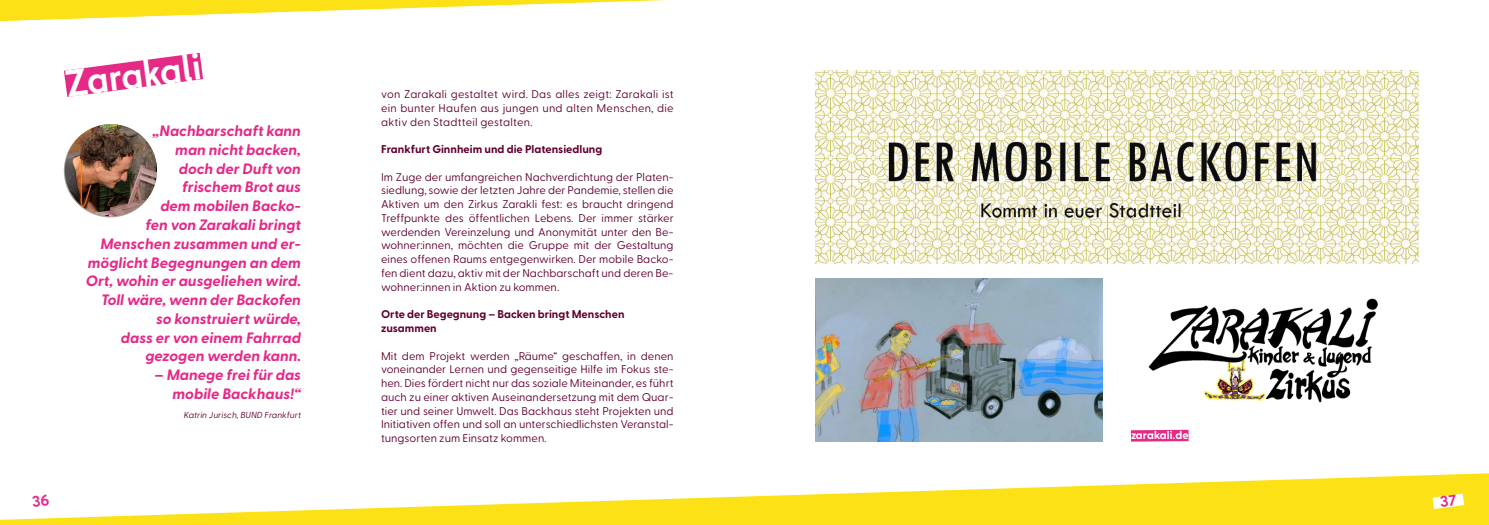
<style>
.page{position:relative;width:1489px;height:525px;background:#fff}
.page>*{position:absolute;margin:0;border:0;box-sizing:border-box;transform-origin:0 0}
.t1{font:700 37.75px "Berlin Type";color:#fff}
.t2{font:italic 700 15px/18.8px "Greycliff CF";color:#e52987;text-align:right}
.t3{font:11.25px/13.8px "Greycliff CF";color:#610030;text-align:justify}
.t4{font:700 11.25px/13.8px "Greycliff CF";color:#610030}
.t5{font:700 11.25px "Greycliff CF";letter-spacing:-.01em;color:#fff}
.t6{font:italic 8.75px "Greycliff CF";color:#610030}
</style>
<div class="page">
<svg style="left:0;top:473px;width:1488px;height:51px;fill:#fbe115"></svg>
<svg style="left:0;top:0;width:666px;height:21px"></svg>
<img style="left:65px;top:124px;width:92px;height:92px;border-radius:46px">
<img style="left:815px;top:71px;width:602px;height:192px">
<img style="left:1148px;top:298px;width:230px;height:105px">
<img style="left:815px;top:278px;width:287px;height:151px">
<svg style="left:815px;top:429px;width:374px;height:13px;background:#a5a2bf"></svg>
<svg style="left:64px;top:53px;width:139px;height:44px"></svg>
<svg style="left:22px;top:493px;width:38px;height:17px"></svg>
<svg style="left:1432px;top:493px;width:31px;height:15px"></svg>
<h1 class="t1" style="left:64px;top:69px;width:138px;rotate:-7deg">Zarakali</h1>
<p class="t2" style="left:86px;top:122px;width:217px">„Nachbarschaft kann<br>man nicht backen,<br>doch der Duft von<br>frischem Brot aus<br>dem mobilen Backo-<br>fen von Zarakali bringt<br>Menschen zusammen und er&shy;möglicht Begegnungen an dem<br>Ort, wohin er ausgeliehen wird.<br>Toll wäre, wenn der Backofen so konstruiert würde,<br>dass er von einem Fahrrad gezogen werden kann.</p>
<h2 class="t2" style="left:155px;top:366px;width:148px">– Manege frei für das mobile Backhaus!“</h2>
<p class="t6" style="left:184px;top:410px;width:119px">Katrin Jurisch, BUND Frankfurt</p>
<p class="t3" style="left:381px;top:87px;width:294px">von Zarakali gestaltet wird. Das alles zeigt: Zarakali ist ein bunter Haufen aus jungen und alten Menschen, die aktiv den Stadtteil gestalten.</p>
<p class="t4" style="left:381px;top:143px;width:223px">Frankfurt Ginnheim und die Platensiedlung</p>
<p class="t3" style="left:381px;top:170px;width:294px">Im Zuge der umfangreichen Nachverdichtung der Platen&shy;siedlung, sowie der letzten Jahre der Pandemie, stellen die Aktiven um den Zirkus Zarakli fest: es braucht dringend Treffpunkte des öffentlichen Lebens. Der immer stärker werdenden Vereinzelung und Anonymität unter den Be&shy;wohner:innen, möchten die Gruppe mit der Gestaltung eines offenen Raums entgegenwirken. Der mobile Backo&shy;fen dient dazu, aktiv mit der Nachbarschaft und deren Be&shy;wohner:innen in Aktion zu kommen.</p>
<p class="t4" style="left:381px;top:308px;width:245px">Orte der Begegnung – Backen bringt Menschen zusammen</p>
<p class="t3" style="left:381px;top:348px;width:294px">Mit dem Projekt werden „Räume“ geschaffen, in denen voneinander Lernen und gegenseitige Hilfe im Fokus ste&shy;hen. Dies fördert nicht nur das soziale Miteinander, es führt auch zu einer aktiven Auseinandersetzung mit dem Quar&shy;tier und seiner Umwelt. Das Backhaus steht Projekten und Initiativen offen und soll an unterschiedlichsten Veranstal&shy;tungsorten zum Einsatz kommen.</p>
<p class="t5" style="left:1130px;top:430px;width:59px">zarakali.de</p>
</div>
